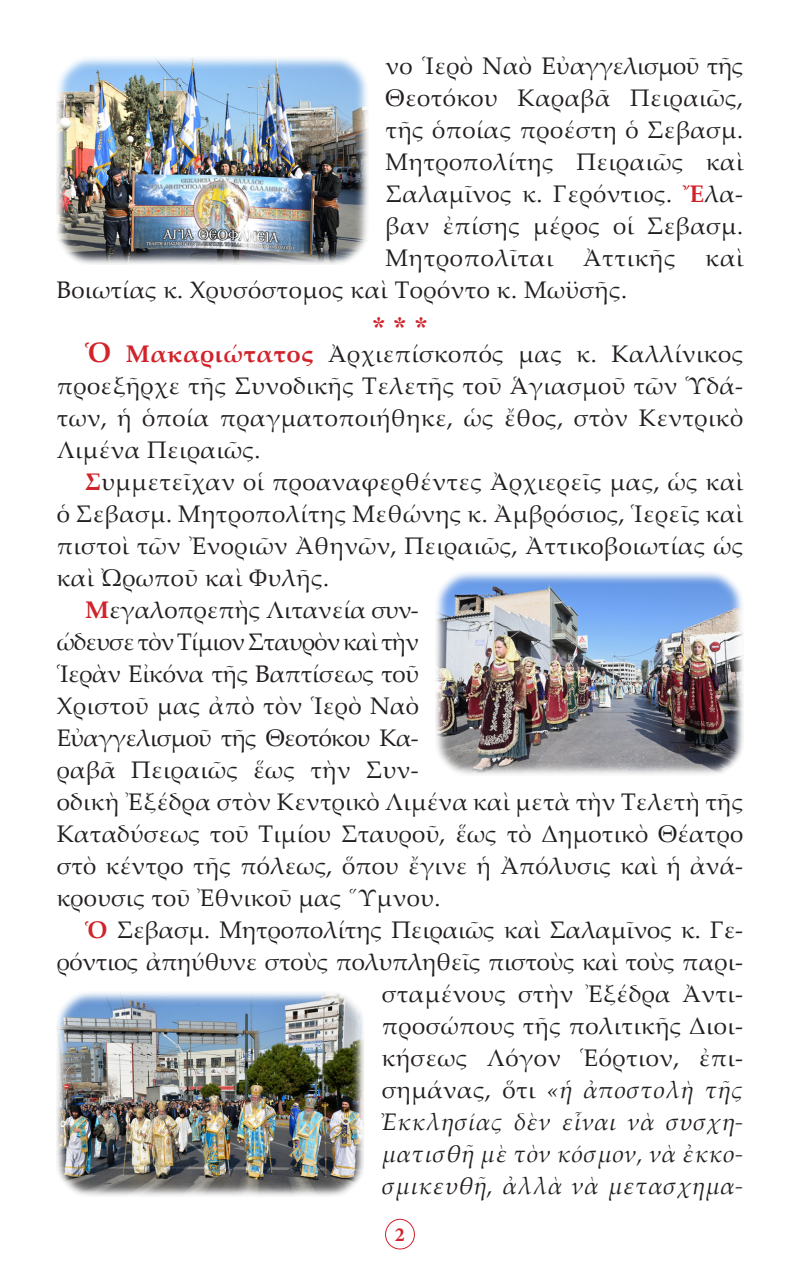
<style>
.page{position:relative;width:800px;height:1270px;background:#fff}
.page>*{position:absolute;margin:0;border:0;box-sizing:border-box;transform-origin:0 0}
.t1{font:28px "CTOS New Times Bold Test 1";color:#d1232a}
.t2{font:24px/32px "Palatino Linotype";letter-spacing:.02em;color:#231f20;text-align:justify}
.t3{font:italic 24px/32px "Palatino Linotype";letter-spacing:.02em;color:#231f20;text-align:justify}
.t4{font:24px/32px "Palatino Linotype";color:#231f20;text-align:right}
.t5{font:24px/32px "Palatino Linotype";letter-spacing:-.03em;color:#231f20;text-align:right}
.t6{font:24px/32px "Palatino Linotype";letter-spacing:-.025em;color:#231f20}
.t7{font:24px "Palatino Linotype";letter-spacing:-.01em;color:#231f20}
.t8{font:24px "Palatino Linotype";letter-spacing:-.02em;color:#231f20}
.t9{font:700 20px "Minion Pro";color:#d1232a}
.s1{font-weight:700;color:#d1232a}
.s2{font-weight:700;font-size:28px;color:#d1232a}
.s3{font-style:normal}
</style>
<div class="page">
<div style="left:385px;top:1219px;width:30px;height:30px;border:1px solid #d1232a;border-radius:50%"></div>
<img style="left:57px;top:57px;width:312px;height:207px">
<img style="left:436px;top:572px;width:307px;height:202px">
<img style="left:57px;top:992px;width:307px;height:204px">
<p class="t8" style="left:386px;top:49px;width:359px">νο Ἱερὸ Ναὸ Εὐαγγελισμοῦ τῆς</p>
<p class="t2" style="left:386px;top:81px;width:359px">Θεοτόκου Καραβᾶ Πειραιῶς,</p>
<p class="t2" style="left:386px;top:113px;width:359px">τῆς ὁποίας προέστη ὁ Σεβασμ.</p>
<p class="t2" style="left:386px;top:145px;width:359px">Μητροπολίτης Πειραιῶς καὶ</p>
<p class="t2" style="left:386px;top:177px;width:359px">Σαλαµῖνος κ. Γερόντιος. <span class="s1">Ἔ</span>λα-</p>
<p class="t2" style="left:386px;top:209px;width:359px">βαν ἐπίσης μέρος οἱ Σεβασμ.</p>
<p class="t2" style="left:386px;top:241px;width:359px">Μητροπολῖται Ἀττικῆς καὶ</p>
<p class="t2" style="left:57px;top:273px;width:572px">Βοιωτίας κ. Χρυσόστομος καὶ Τορόντο κ. Μωϋσῆς.</p>
<p class="t1" style="left:372px;top:311px;width:57px">* * *</p>
<p class="t2" style="left:57px;top:337px;width:688px;text-indent:28px"><span class="s2">Ὁ</span> <span class="s1">Μακαριώτατος</span> Ἀρχιεπίσκοπός μας κ. Καλλίνικος προεξῆρχε τῆς Συνοδικῆς Τελετῆς τοῦ Ἁγιασμοῦ τῶν Ὑδά&shy;των, ἡ ὁποία πραγματοποιήθηκε, ὡς ἔθος, στὸν Κεντρικὸ Λιμένα Πειραιῶς.</p>
<p class="t2" style="left:57px;top:465px;width:688px;text-indent:28px"><span class="s1">Σ</span>υμμετεῖχαν οἱ προαναφερθέντες Ἀρχιερεῖς μας, ὡς καὶ ὁ Σεβασμ. Μητροπολίτης Μεθώνης κ. Ἀμβρόσιος, Ἱερεῖς καὶ πιστοὶ τῶν Ἐνοριῶν Ἀθηνῶν, Πειραιῶς, Ἀττικοβοιωτίας ὡς καὶ Ὠρωποῦ καὶ Φυλῆς.</p>
<p class="t5" style="left:57px;top:593px;width:364px"><span class="s1">Μ</span>εγαλοπρεπὴς Λιτανεία συν&shy;ώδευσε τὸν Τίμιον Σταυρὸν καὶ τὴν</p>
<p class="t7" style="left:57px;top:657px;width:364px">Ἱερὰν Εἰκόνα τῆς Βαπτίσεως τοῦ</p>
<p class="t6" style="left:57px;top:689px;width:364px">Χριστοῦ μας ἀπὸ τὸν Ἱερὸ Ναὸ<br>Εὐαγγελισμοῦ τῆς Θεοτόκου Κα-</p>
<p class="t2" style="left:57px;top:753px;width:688px;text-align:left">ραβᾶ Πειραιῶς ἕως τὴν Συν-<br>οδικὴ Ἐξέδρα στὸν Κεντρικὸ Λιμένα καὶ μετὰ τὴν Τελετὴ τῆς Καταδύσεως τοῦ Τιμίου Σταυροῦ, ἕως τὸ Δημοτικὸ Θέατρο στὸ κέντρο τῆς πόλεως, ὅπου ἔγινε ἡ Ἀπόλυσις καὶ ἡ ἀνά&shy;κρουσις τοῦ Ἐθνικοῦ μας ῞Υμνου.</p>
<p class="t4" style="left:57px;top:913px;width:688px"><span class="s1">Ὁ</span> Σεβασμ. Μητροπολίτης Πειραιῶς καὶ Σαλαµῖνος κ. Γε&shy;ρόντιος ἀπηύθυνε στοὺς πολυπληθεῖς πιστοὺς καὶ τοὺς παρι&shy;σταμένους στὴν Ἐξέδρα Ἀντι-</p>
<p class="t2" style="left:382px;top:1009px;width:363px">προσώπους τῆς πολιτικῆς Διοι-</p>
<p class="t3" style="left:382px;top:1041px;width:363px"><span class="s3">κήσεως Λόγον Ἑόρτιον, ἐπι&shy;σημάνας, ὅτι</span> «ἡ ἀποστολὴ τῆς Ἐκκλησίας δὲν εἷναι νὰ συσχη-</p>
<p class="t3" style="left:382px;top:1137px;width:363px">ματισθῆ μὲ τὸν κόσμον, νὰ ἐκκο&shy;σμικευθῆ, ἀλλὰ νὰ μετασχημα-</p>
<p class="t9" style="left:395px;top:1220px;width:11px">2</p>
</div>
